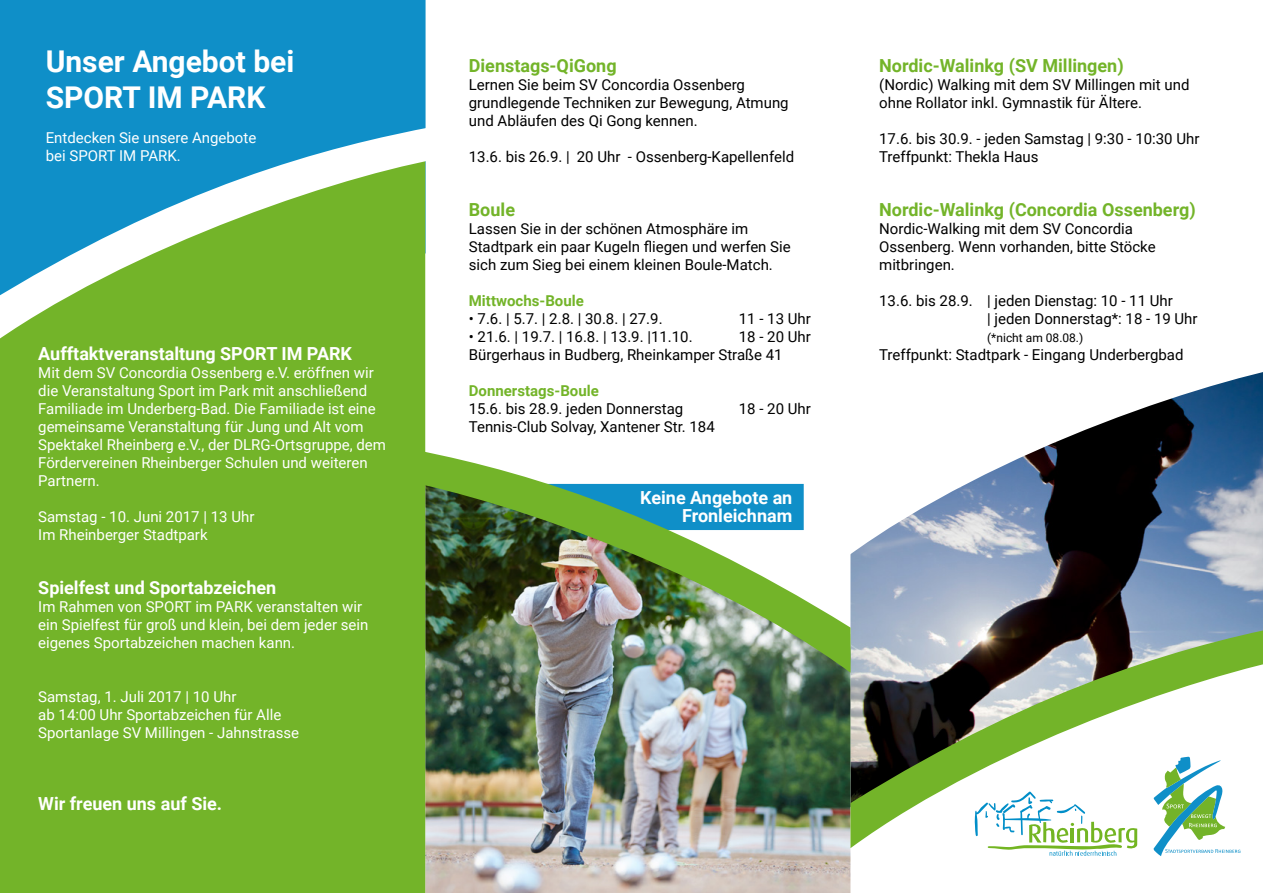
<style>
.page{position:relative;width:1263px;height:893px;background:#fff}
.page>*{position:absolute;margin:0;border:0;box-sizing:border-box;transform-origin:0 0}
.t1{font:700 30px/36px "Roboto";color:#fff}
.t2{font:700 18px/18px "Roboto";color:#fff;text-align:right}
.t3{font:700 18px "Roboto";color:#73b429}
.t4{font:15px/18px "Roboto";color:#000}
.t5{font:15px/18px "Roboto";color:#fff}
.t6{font:700 15px "Roboto";color:#73b429}
.t7{font:12px "Roboto";color:#000}
</style>
<div class="page">
<img style="left:850px;top:557px;width:413px;height:34px">
<img style="left:425px;top:673px;width:425px;height:220px">
<svg style="left:850px;top:372px;width:413px;height:185px"></svg>
<img style="left:425px;top:415px;width:425px;height:258px">
<div style="left:0;top:0;width:426px;height:401px;background:#0f8fc8"></div>
<div style="left:0;top:353px;width:425px;height:540px;background:#73b429"></div>
<svg style="left:0;top:95px;width:426px;height:258px;background:#60b087"></svg>
<svg style="left:850px;top:591px;width:413px;height:257px"></svg>
<svg style="left:974px;top:791px;width:163px;height:65px"></svg>
<svg style="left:1153px;top:757px;width:87px;height:99px"></svg>
<h1 class="t1" style="left:46px;top:42px;width:250px">Unser Angebot bei<br>SPORT IM PARK</h1>
<p class="t5" style="left:46px;top:128px;width:212px">Entdecken Sie unsere Angebote bei SPORT IM PARK.</p>
<p class="t2" style="left:38px;top:344px;width:315px">Aufftaktveranstaltung SPORT IM PARK</p>
<p class="t5" style="left:38px;top:363px;width:349px">Mit dem SV Concordia Ossenberg e.V. eröffnen wir die Veranstaltung Sport im Park mit anschließend Familiade im Underberg-Bad. Die Familiade ist eine gemeinsame Veranstaltung für Jung und Alt vom Spektakel Rheinberg e.V., der DLRG-Ortsgruppe, dem Fördervereinen Rheinberger Schulen und weiteren Partnern.</p>
<p class="t5" style="left:38px;top:507px;width:218px">Samstag - 10. Juni 2017 | 13 Uhr<br>Im Rheinberger Stadtpark</p>
<p class="t2" style="left:38px;top:578px;width:239px">Spielfest und Sportabzeichen</p>
<p class="t5" style="left:38px;top:597px;width:332px">Im Rahmen von SPORT im PARK veranstalten wir ein Spielfest für groß und klein, bei dem jeder sein eigenes Sportabzeichen machen kann.</p>
<p class="t5" style="left:38px;top:687px;width:262px">Samstag, 1. Juli 2017 | 10 Uhr<br>ab 14:00 Uhr Sportabzeichen für Alle<br>Sportanlage SV Millingen - Jahnstrasse</p>
<p class="t2" style="left:38px;top:794px;width:185px">Wir freuen uns auf Sie.</p>
<p class="t3" style="left:469px;top:53px;width:149px">Dienstags-QiGong</p>
<p class="t4" style="left:469px;top:75px;width:321px">Lernen Sie beim SV Concordia Ossenberg grundlegende Techniken zur Bewegung, Atmung und Abläufen des Qi Gong kennen.</p>
<p class="t3" style="left:879px;top:53px;width:246px">Nordic-Walinkg (SV Millingen)</p>
<p class="t4" style="left:879px;top:75px;width:312px">(Nordic) Walking mit dem SV Millingen mit und ohne Rollator inkl. Gymnastik für Ältere.</p>
<p class="t4" style="left:879px;top:129px;width:322px">17.6. bis 30.9. - jeden Samstag | 9:30 - 10:30 Uhr</p>
<p class="t4" style="left:469px;top:147px;width:327px">13.6. bis 26.9. | 20 Uhr - Ossenberg-Kapellenfeld</p>
<p class="t4" style="left:879px;top:147px;width:161px">Treffpunkt: Thekla Haus</p>
<p class="t3" style="left:469px;top:197px;width:48px">Boule</p>
<p class="t4" style="left:469px;top:219px;width:323px">Lassen Sie in der schönen Atmosphäre im<br>Stadtpark ein paar Kugeln fliegen und werfen Sie sich zum Sieg bei einem kleinen Boule-Match.</p>
<p class="t6" style="left:469px;top:290px;width:117px">Mittwochs-Boule</p>
<p class="t4" style="left:469px;top:309px;width:195px">• 7.6. | 5.7. | 2.8. | 30.8. | 27.9.</p>
<p class="t4" style="left:739px;top:309px;width:74px">11 - 13 Uhr</p>
<p class="t4" style="left:469px;top:327px;width:225px">• 21.6. | 19.7. | 16.8. | 13.9. |11.10.</p>
<p class="t4" style="left:469px;top:327px;width:344px;text-indent:270px">18 - 20 Uhr<br>Bürgerhaus in Budberg, Rheinkamper Straße 41</p>
<p class="t6" style="left:469px;top:380px;width:132px">Donnerstags-Boule</p>
<p class="t4" style="left:469px;top:399px;width:216px">15.6. bis 28.9. jeden Donnerstag</p>
<p class="t4" style="left:739px;top:399px;width:74px">18 - 20 Uhr</p>
<p class="t4" style="left:469px;top:417px;width:247px">Tennis-Club Solvay, Xantener Str. 184</p>
<p class="t2" style="left:640px;top:488px;width:154px">Keine Angebote an<br>Fronleichnam</p>
<p class="t3" style="left:879px;top:197px;width:318px">Nordic-Walinkg (Concordia Ossenberg)</p>
<p class="t4" style="left:879px;top:219px;width:278px">Nordic-Walking mit dem SV Concordia<br>Ossenberg. Wenn vorhanden, bitte Stöcke mitbringen.</p>
<p class="t4" style="left:987px;top:291px;width:212px;text-indent:-108px">13.6. bis 28.9. | jeden Dienstag: 10 - 11 Uhr<br>| jeden Donnerstag*: 18 - 19 Uhr</p>
<p class="t7" style="left:987px;top:329px;width:98px">(*nicht am 08.08.)</p>
<p class="t4" style="left:879px;top:345px;width:306px">Treffpunkt: Stadtpark - Eingang Underbergbad</p>
</div>
